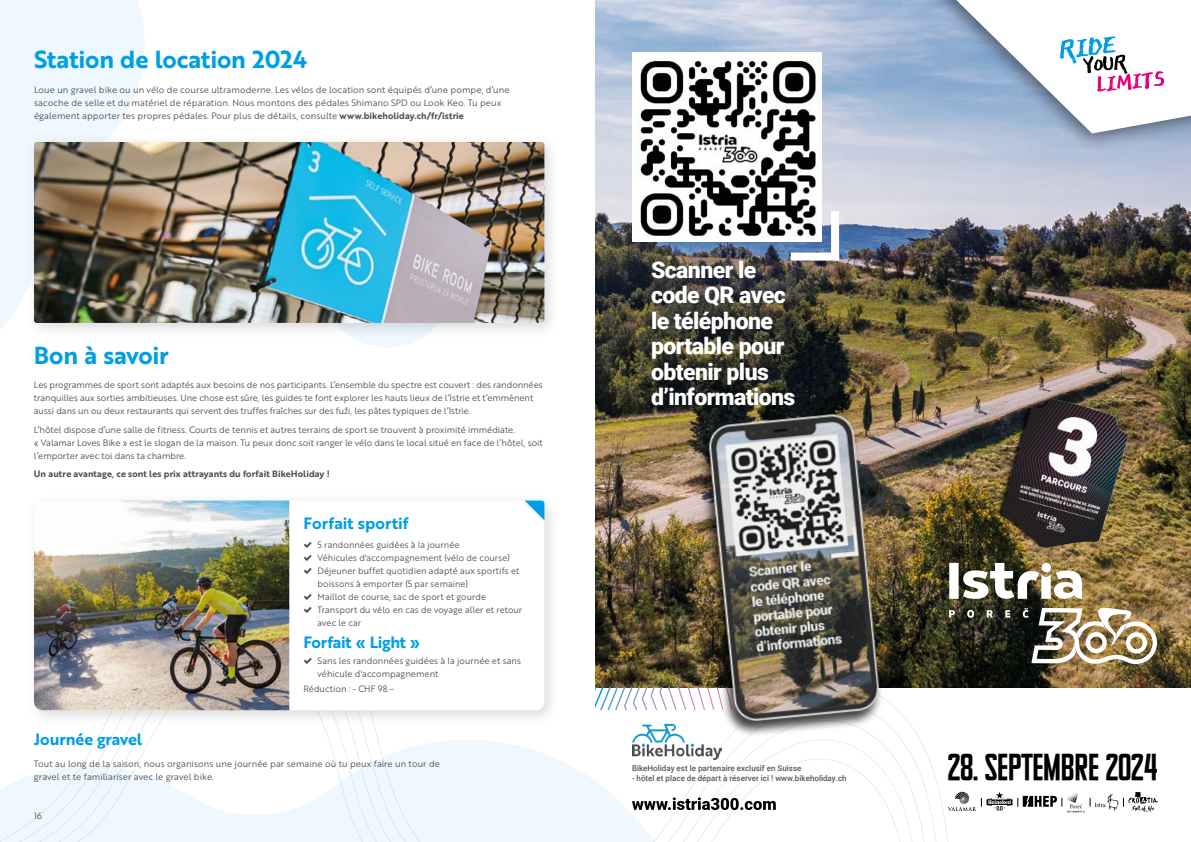
<style>
.page{position:relative;width:1191px;height:842px;background:#fff}
.page>*{position:absolute;margin:0;border:0;box-sizing:border-box;transform-origin:0 0}
.t1{font:25.9px "Supertalls";letter-spacing:.005em;color:#000}
.t2{font:24px "Brother 1816 Bold";letter-spacing:-.005em;color:#009fe3}
.t3{font:900 23px/25.5px "Roboto";letter-spacing:-.025em;color:#fff}
.t4{font:16px "Brother 1816 Bold";letter-spacing:-.005em;color:#009fe3}
.t5{font:9px/13px "Brother 1816 Book";letter-spacing:.005em;color:#4e4d55}
.t6{font:9px "Brother 1816 Bold";letter-spacing:.01em;color:#4e4d55}
.t7{font:500 8px "Roboto";color:#575756}
.s1{font-family:"Brother 1816 Bold"}
</style>
<div class="page">
<svg style="left:137px;top:0;width:7px;height:87px"></svg>
<div style="left:0;top:0;width:137px;height:330px;background:#eef8fe"></div>
<svg style="left:358px;top:340px;width:59px;height:8px"></svg>
<svg style="left:0;top:727px;width:467px;height:115px"></svg>
<svg style="left:467px;top:687px;width:631px;height:155px"></svg>
<div style="left:25px;top:491px;width:536px;height:236px;background:#000;opacity:.15"></div>
<div style="left:34px;top:500px;width:510px;height:210px;background:#fff;border-radius:9px"></div>
<img style="left:34px;top:500px;width:255px;height:210px">
<svg style="left:524px;top:500px;width:20px;height:20px"></svg>
<img style="left:595px;top:0;width:596px;height:687px">
<div style="left:907px;top:0;width:284px;height:153px;background:#000;opacity:.47"></div>
<svg style="left:632px;top:797px;width:25px;height:13px"></svg>
<img style="left:632px;top:52px;width:189px;height:189px">
<svg style="left:782px;top:203px;width:61px;height:62px"></svg>
<img style="left:963px;top:236px;width:214px;height:400px">
<svg style="left:958px;top:792px;width:200px;height:22px"></svg>
<svg style="left:595px;top:687px;width:62px;height:22px"></svg>
<img style="left:657px;top:296px;width:301px;height:541px">
<img style="left:632px;top:723px;width:90px;height:36px">
<img style="left:949px;top:563px;width:133px;height:36px">
<img style="left:949px;top:608px;width:208px;height:56px">
<svg style="left:956px;top:0;width:235px;height:133px"></svg>
<div style="left:25px;top:133px;width:536px;height:207px;background:#000;opacity:.15"></div>
<img style="left:34px;top:142px;width:510px;height:181px">
<h2 class="t2" style="left:34px;top:41px;width:275px">Station de location 2024</h2>
<p class="t5" style="left:34px;top:83px;width:477px">Loue un gravel bike ou un vélo de course ultramoderne. Les vélos de location sont équipés d’une pompe, d’une sacoche de selle et du matériel de réparation. Nous montons des pédales Shimano SPD ou Look Keo. Tu peux également apporter tes propres pédales. Pour plus de détails, consulte <span class="s1">www.bikeholiday.ch/fr/istrie</span></p>
<h2 class="t2" style="left:34px;top:337px;width:136px">Bon à savoir</h2>
<p class="t5" style="left:34px;top:378px;width:510px">Les programmes de sport sont adaptés aux besoins de nos participants. L’ensemble du spectre est couvert : des randonnées tranquilles aux sorties ambitieuses. Une chose est sûre, les guides te font explorer les hauts lieux de l’Istrie et t’emmènent aussi dans un ou deux restaurants qui servent des truffes fraîches sur des fuži, les pâtes typiques de l’Istrie.</p>
<p class="t5" style="left:34px;top:422px;width:510px">L’hôtel dispose d’une salle de fitness. Courts de tennis et autres terrains de sport se trouvent à proximité immédiate.<br>« Valamar Loves Bike » est le slogan de la maison. Tu peux donc soit ranger le vélo dans le local situé en face de l’hôtel, soit l’emporter avec toi dans ta chambre.</p>
<p class="t6" style="left:34px;top:467px;width:297px">Un autre avantage, ce sont les prix attrayants du forfait BikeHoliday !</p>
<h3 class="t4" style="left:303px;top:511px;width:107px">Forfait sportif</h3>
<p class="t5" style="left:317px;top:538px;width:206px">5 randonnées guidées à la journée<br>Véhicules d'accompagnement (vélo de course)<br>Déjeuner buffet quotidien adapté aux sportifs et boissons à emporter (5 par semaine)<br>Maillot de course, sac de sport et gourde Transport du vélo en cas de voyage aller et retour avec le car</p>
<h3 class="t4" style="left:303px;top:630px;width:118px">Forfait « Light »</h3>
<p class="t5" style="left:317px;top:653px;width:205px">Sans les randonnées guidées à la journée et sans véhicule d'accompagnement</p>
<p class="t5" style="left:303px;top:682px;width:92px">Réduction : - CHF 98.–</p>
<h3 class="t4" style="left:34px;top:727px;width:110px">Journée gravel</h3>
<p class="t5" style="left:34px;top:756px;width:407px">Tout au long de la saison, nous organisons une journée par semaine où tu peux faire un tour de gravel et te familiariser avec le gravel bike.</p>
<p class="t5" style="left:34px;top:809px;width:10px">16</p>
<h3 class="t3" style="left:651px;top:256px;width:146px">Scanner le code QR avec le téléphone portable pour obtenir plus d’informations</h3>
<p class="t7" style="left:632px;top:763px;width:171px">BikeHoliday est le partenaire exclusif en Suisse</p>
<p class="t7" style="left:632px;top:772px;width:216px">- hôtel et place de départ à réserver ici ! www.bikeholiday.ch</p>
<h1 class="t1" style="left:947px;top:747px;width:211px">28. SEPTEMBRE 2024</h1>
</div>
